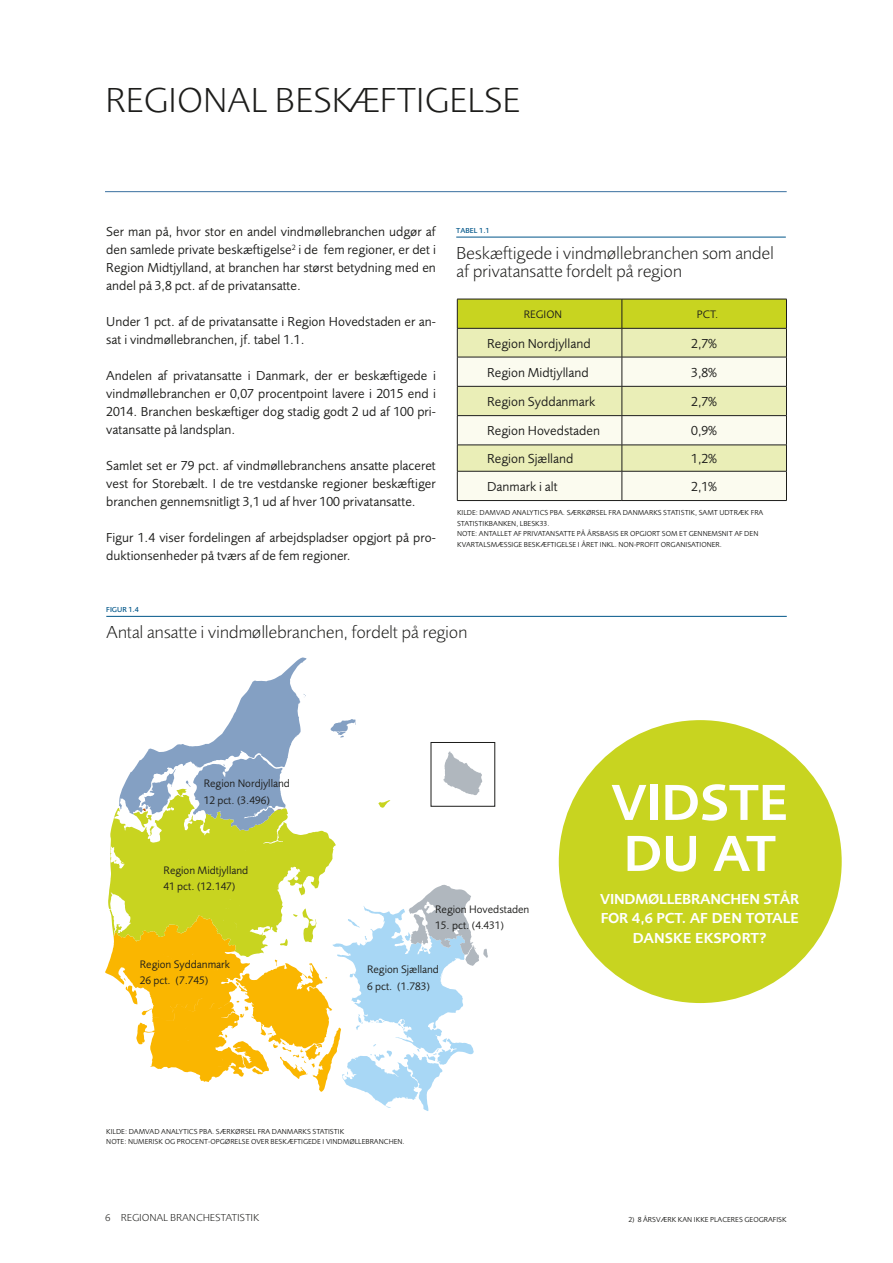
<style>
.page{position:relative;width:893px;height:1263px;background:#fff}
.page>*{position:absolute;margin:0;border:0;box-sizing:border-box;transform-origin:0 0}
.t1{font:600 52.5px/51px "Foundry Sans";color:#fff}
.t2{font:300 36px "Foundry Sans";color:#1d1d1b}
.t3{font:300 18px/18px "Foundry Sans";letter-spacing:-.01em;color:#1d1d1b}
.t4{font:600 15px/19.5px "Foundry Sans";letter-spacing:-.015em;color:#fff;text-align:center}
.t5{font:13.5px/18px "Foundry Sans";color:#1d1d1b;text-align:justify}
.t6{font:11.25px/16.5px "Foundry Sans";color:#1d1d1b}
.t7{font:300 10.5px "Foundry Sans";color:#1d1d1b}
.t8{font:7.5px/10.5px "Foundry Sans";color:#1d1d1b}
.t9{font:500 7.5px "Foundry Sans";color:#005689}
</style>
<div class="page">
<hr style="left:105px;top:191px;width:682px;height:1px;background:#39709f">
<svg style="left:457px;top:299px;width:330px;height:201px"></svg>
<hr style="left:457px;top:500px;width:165px;height:1px;background:#1d1d1b">
<hr style="left:622px;top:500px;width:165px;height:1px;background:#1d1d1b">
<hr style="left:457px;top:328px;width:165px;height:1px;background:#1d1d1b">
<hr style="left:622px;top:328px;width:165px;height:1px;background:#1d1d1b">
<hr style="left:456px;top:237px;width:330px;height:1px;background:#005689">
<hr style="left:106px;top:616px;width:681px;height:1px;background:#005689">
<div style="left:550px;top:711px;width:301px;height:301px;background:#c8d420;border-radius:50%"></div>
<div style="left:541px;top:702px;width:319px;height:319px;border:18px solid #fff;border-radius:50%"></div>
<svg style="left:105px;top:657px;width:383px;height:454px"></svg>
<h2 class="t2" style="left:105px;top:81px;width:417px">REGIONAL BESKÆFTIGELSE</h2>
<p class="t5" style="left:106px;top:222px;width:331px">Ser man på, hvor stor en andel vindmøllebranchen udgør af den samlede private beskæftigelse<sup>2</sup> i de fem regioner, er det i Region Midtjylland, at branchen har størst betydning med en andel på 3,8 pct. af de privatansatte.</p>
<p class="t5" style="left:106px;top:312px;width:331px">Under 1 pct. af de privatansatte i Region Hovedstaden er an&shy;sat i vindmøllebranchen, jf. tabel 1.1.</p>
<p class="t5" style="left:106px;top:366px;width:331px">Andelen af privatansatte i Danmark, der er beskæftigede i vindmøllebranchen er 0,07 procentpoint lavere i 2015 end i 2014. Branchen beskæftiger dog stadig godt 2 ud af 100 pri&shy;vatansatte på landsplan.</p>
<p class="t5" style="left:106px;top:456px;width:331px">Samlet set er 79 pct. af vindmøllebranchens ansatte placeret vest for Storebælt. I de tre vestdanske regioner beskæftiger branchen gennemsnitligt 3,1 ud af hver 100 privatansatte.</p>
<p class="t5" style="left:106px;top:528px;width:331px">Figur 1.4 viser fordelingen af arbejdspladser opgjort på pro&shy;duktionsenheder på tværs af de fem regioner.</p>
<p class="t9" style="left:456px;top:226px;width:35px">TABEL 1.1</p>
<h3 class="t3" style="left:456px;top:244px;width:319px">Beskæftigede i vindmøllebranchen som andel af privatansatte fordelt på region</h3>
<p class="t6" style="left:524px;top:306px;width:40px">REGION</p>
<p class="t6" style="left:697px;top:306px;width:23px">PCT.</p>
<p class="t5" style="left:487px;top:334px;width:105px">Region Nordjylland</p>
<p class="t5" style="left:691px;top:334px;width:27px">2,7%</p>
<p class="t5" style="left:487px;top:363px;width:103px">Region Midtjylland</p>
<p class="t5" style="left:691px;top:363px;width:27px">3,8%</p>
<p class="t5" style="left:487px;top:393px;width:110px">Region Syddanmark</p>
<p class="t5" style="left:691px;top:393px;width:27px">2,7%</p>
<p class="t5" style="left:487px;top:422px;width:115px">Region Hovedstaden</p>
<p class="t5" style="left:691px;top:422px;width:27px">0,9%</p>
<p class="t5" style="left:487px;top:450px;width:88px">Region Sjælland</p>
<p class="t5" style="left:691px;top:450px;width:27px">1,2%</p>
<p class="t5" style="left:487px;top:477px;width:72px">Danmark i alt</p>
<p class="t5" style="left:691px;top:477px;width:27px">2,1%</p>
<p class="t8" style="left:457px;top:508px;width:308px">KILDE: DAMVAD ANALYTICS PBA. SÆRKØRSEL FRA DANMARKS STATISTIK, SAMT UDTRÆK FRA STATISTIKBANKEN, LBESK33.<br>NOTE: ANTALLET AF PRIVATANSATTE PÅ ÅRSBASIS ER OPGJORT SOM ET GENNEMSNIT AF DEN KVARTALSMÆSSIGE BESKÆFTIGELSE I ÅRET INKL. NON-PROFIT ORGANISATIONER.</p>
<p class="t9" style="left:106px;top:605px;width:34px">FIGUR 1.4</p>
<h3 class="t3" style="left:106px;top:624px;width:362px">Antal ansatte i vindmøllebranchen, fordelt på region</h3>
<p class="t6" style="left:204px;top:775px;width:88px">Region Nordjylland<br>12 pct. (3.496)</p>
<p class="t6" style="left:164px;top:862px;width:86px">Region Midtjylland<br>41 pct. (12.147)</p>
<p class="t6" style="left:435px;top:900px;width:96px">Region Hovedstaden</p>
<p class="t6" style="left:435px;top:917px;width:70px">15. pct. (4.431)</p>
<p class="t6" style="left:140px;top:955px;width:92px">Region Syddanmark<br>26 pct. (7.745)</p>
<p class="t6" style="left:367px;top:961px;width:73px">Region Sjælland<br>6 pct. (1.783)</p>
<p class="t8" style="left:106px;top:1126px;width:300px">KILDE: DAMVAD ANALYTICS PBA. SÆRKØRSEL FRA DANMARKS STATISTIK<br>NOTE: NUMERISK OG PROCENT-OPGØRELSE OVER BESKÆFTIGEDE I VINDMØLLEBRANCHEN.</p>
<h1 class="t1" style="left:611px;top:777px;width:178px">VIDSTE<br>DU AT</h1>
<p class="t4" style="left:600px;top:889px;width:201px">VINDMØLLEBRANCHEN STÅR<br>FOR 4,6 PCT. AF DEN TOTALE<br>DANSKE EKSPORT?</p>
<p class="t7" style="left:105px;top:1211px;width:156px">6 REGIONAL BRANCHESTATISTIK</p>
<p class="t8" style="left:628px;top:1214px;width:160px">2) 8 ÅRSVÆRK KAN IKKE PLACERES GEOGRAFISK</p>
</div>
